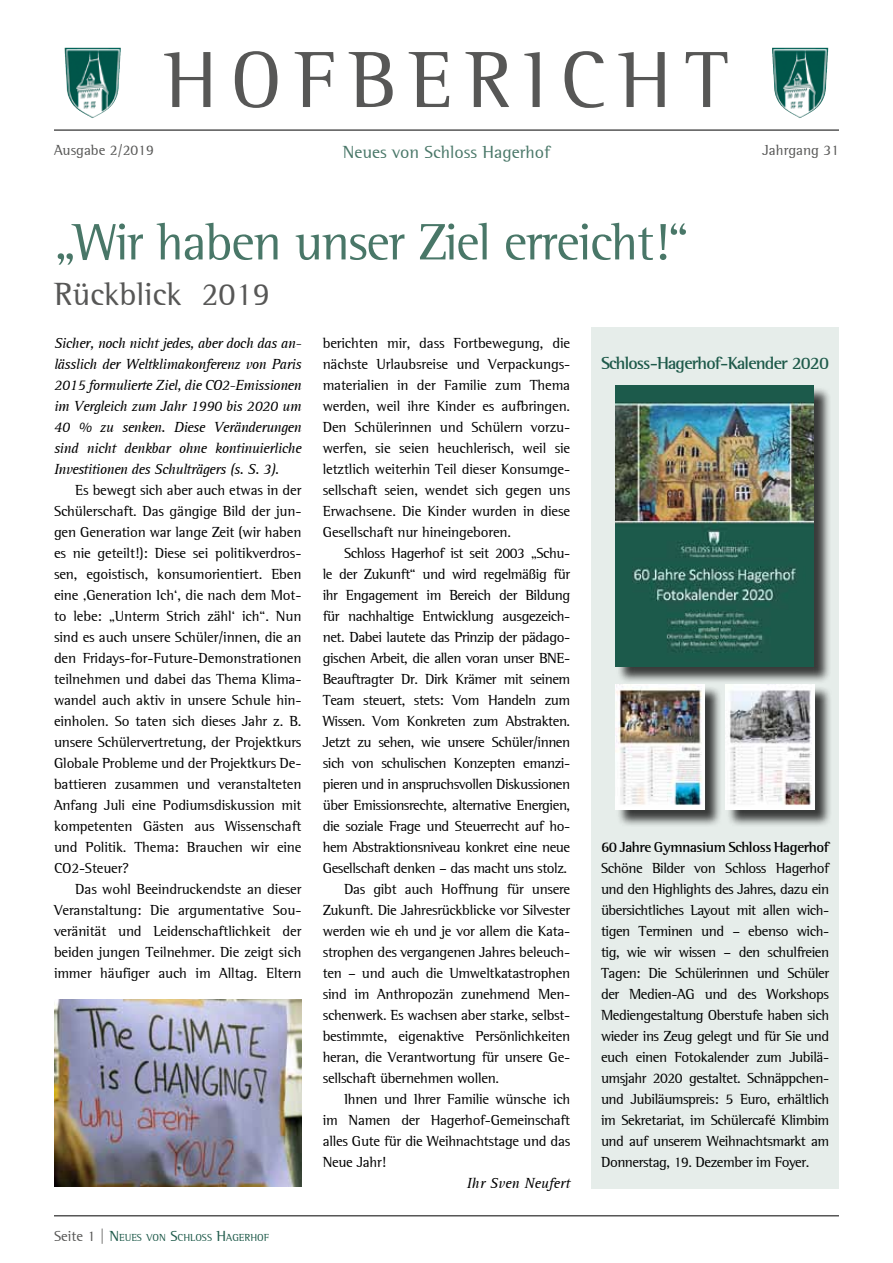
<style>
.page{position:relative;width:893px;height:1263px;background:#fff}
.page>*{position:absolute;margin:0;border:0;box-sizing:border-box;transform-origin:0 0}
.t1{font:81.6px "AT Rotis Semi Serif";letter-spacing:.16em;color:#575756}
.t2{font:52.5px "AT Rotis Semi Serif";letter-spacing:-.025em;color:#497768}
.t3{font:33px "AT Rotis Semi Serif";color:#575756}
.t4{font:700 18px "AT Rotis Semi Serif";letter-spacing:-.05em;color:#1e5a4a}
.t5{font:18px "AT Rotis Semi Serif";color:#497768}
.t6{font:15px/21px "AT Rotis Semi Serif";letter-spacing:-.03em;color:#000;text-align:justify}
.t7{font:italic 15px/21px "AT Rotis Serif";letter-spacing:-.035em;color:#000;text-align:justify}
.t8{font:700 15px "AT Rotis Semi Serif";letter-spacing:-.03em;color:#000}
.t9{font:15px "AT Rotis Semi Serif";color:#575756}
.t10{font:italic 15px "AT Rotis Serif";color:#000}
.t11{font:10.5px "AT Rotis Semi Serif";color:#1e5a4a}
.s1{font-size:15px;color:#575756}
.s2{font-size:15px}
</style>
<div class="page">
<img style="left:65px;top:48px;width:56px;height:70px">
<img style="left:772px;top:48px;width:56px;height:70px">
<hr style="left:54px;top:130px;width:785px;height:1px;background:#000">
<hr style="left:54px;top:1215px;width:785px;height:1px;background:#000">
<div style="left:591px;top:327px;width:248px;height:861px;background:#e6edea"></div>
<div style="left:616px;top:386px;width:215px;height:297px;background:#000;opacity:.75"></div>
<img style="left:615px;top:386px;width:199px;height:280px">
<div style="left:616px;top:685px;width:106px;height:142px;background:#000;opacity:.75"></div>
<img style="left:616px;top:684px;width:89px;height:126px">
<div style="left:726px;top:685px;width:106px;height:142px;background:#000;opacity:.75"></div>
<img style="left:726px;top:684px;width:89px;height:126px">
<img style="left:54px;top:999px;width:247px;height:188px">
<h1 class="t1" style="left:164px;top:32px;width:566px">HOFBERICHT</h1>
<p class="t9" style="left:54px;top:141px;width:101px">Ausgabe 2/2019</p>
<p class="t5" style="left:343px;top:141px;width:209px">Neues von Schloss Hagerhof</p>
<p class="t9" style="left:762px;top:141px;width:78px">Jahrgang 31</p>
<h2 class="t2" style="left:54px;top:211px;width:637px">„Wir haben unser Ziel erreicht!“</h2>
<h3 class="t3" style="left:54px;top:275px;width:217px">Rückblick 2019</h3>
<p class="t7" style="left:54px;top:333px;width:249px">Sicher, noch nicht jedes, aber doch das an&shy;lässlich der Weltklimakonferenz von Paris 2015 formulierte Ziel, die CO2-Emissionen im Vergleich zum Jahr 1990 bis 2020 um 40 % zu senken. Diese Veränderungen sind nicht denkbar ohne kontinuierliche Investitionen des Schulträgers (s. S. 3).</p>
<p class="t6" style="left:54px;top:479px;width:249px;text-indent:21px">Es bewegt sich aber auch etwas in der Schülerschaft. Das gängige Bild der jun&shy;gen Generation war lange Zeit (wir haben es nie geteilt!): Diese sei politikverdros&shy;sen, egoistisch, konsumorientiert. Eben eine ‚Generation Ich‘, die nach dem Mot&shy;to lebe: „Unterm Strich zähl‘ ich“. Nun sind es auch unsere Schüler/innen, die an den Fridays-for-Future-Demonstrationen teilnehmen und dabei das Thema Klima&shy;wandel auch aktiv in unsere Schule hin&shy;einholen. So taten sich dieses Jahr z. B. unsere Schülervertretung, der Projektkurs Globale Probleme und der Projektkurs De&shy;battieren zusammen und veranstalteten Anfang Juli eine Podiumsdiskussion mit kompetenten Gästen aus Wissenschaft und Politik. Thema: Brauchen wir eine CO2-Steuer?</p>
<p class="t6" style="left:54px;top:878px;width:249px;text-indent:21px">Das wohl Beeindruckendste an dieser Veranstaltung: Die argumentative Sou&shy;veränität und Leidenschaftlichkeit der beiden jungen Teilnehmer. Die zeigt sich immer häufiger auch im Alltag. Eltern</p>
<p class="t6" style="left:323px;top:332px;width:249px">berichten mir, dass Fortbewegung, die nächste Urlaubsreise und Verpackungs&shy;materialien in der Familie zum Thema werden, weil ihre Kinder es aufbringen.<br>Den Schülerinnen und Schülern vorzu&shy;werfen, sie seien heuchlerisch, weil sie letztlich weiterhin Teil dieser Konsumge&shy;sellschaft seien, wendet sich gegen uns Erwachsene. Die Kinder wurden in diese Gesellschaft nur hineingeboren.</p>
<p class="t6" style="left:344px;top:542px;width:228px">Schloss Hagerhof ist seit 2003 „Schu-</p>
<p class="t6" style="left:323px;top:563px;width:249px">le der Zukunft“ und wird regelmäßig für</p>
<p class="t6" style="left:323px;top:584px;width:249px">ihr Engagement im Bereich der Bildung</p>
<p class="t6" style="left:323px;top:605px;width:249px">für nachhaltige Entwicklung ausgezeich-</p>
<p class="t6" style="left:323px;top:626px;width:249px">net. Dabei lautete das Prinzip der pädago-</p>
<p class="t6" style="left:323px;top:647px;width:249px">gischen Arbeit, die allen voran unser BNE-</p>
<p class="t6" style="left:323px;top:668px;width:249px">Beauftragter Dr. Dirk Krämer mit seinem</p>
<p class="t6" style="left:323px;top:689px;width:249px">Team steuert, stets: Vom Handeln zum</p>
<p class="t6" style="left:323px;top:710px;width:249px">Wissen. Vom Konkreten zum Abstrakten.</p>
<p class="t6" style="left:323px;top:731px;width:249px">Jetzt zu sehen, wie unsere Schüler/innen</p>
<p class="t6" style="left:323px;top:752px;width:249px">sich von schulischen Konzepten emanzi-</p>
<p class="t6" style="left:323px;top:773px;width:249px">pieren und in anspruchsvollen Diskussionen</p>
<p class="t6" style="left:323px;top:794px;width:249px">über Emissionsrechte, alternative Energien,</p>
<p class="t6" style="left:323px;top:815px;width:249px">die soziale Frage und Steuerrecht auf ho-</p>
<p class="t6" style="left:323px;top:836px;width:249px">hem Abstraktionsniveau konkret eine neue</p>
<p class="t6" style="left:323px;top:857px;width:246px">Gesellschaft denken – das macht uns stolz.</p>
<p class="t6" style="left:344px;top:878px;width:228px">Das gibt auch Hoffnung für unsere</p>
<p class="t6" style="left:323px;top:899px;width:249px">Zukunft. Die Jahresrückblicke vor Silvester</p>
<p class="t6" style="left:323px;top:920px;width:249px">werden wie eh und je vor allem die Kata-</p>
<p class="t6" style="left:323px;top:941px;width:249px">strophen des vergangenen Jahres beleuch-</p>
<p class="t6" style="left:323px;top:962px;width:249px">ten – und auch die Umweltkatastrophen</p>
<p class="t6" style="left:323px;top:983px;width:249px">sind im Anthropozän zunehmend Men-</p>
<p class="t6" style="left:323px;top:1004px;width:249px">schenwerk. Es wachsen aber starke, selbst-</p>
<p class="t6" style="left:323px;top:1025px;width:249px">bestimmte, eigenaktive Persönlichkeiten</p>
<p class="t6" style="left:323px;top:1046px;width:249px">heran, die Verantwortung für unsere Ge-</p>
<p class="t6" style="left:323px;top:1067px;width:178px">sellschaft übernehmen wollen.</p>
<p class="t6" style="left:344px;top:1088px;width:228px">Ihnen und Ihrer Familie wünsche ich</p>
<p class="t6" style="left:323px;top:1109px;width:249px">im Namen der Hagerhof-Gemeinschaft</p>
<p class="t6" style="left:323px;top:1130px;width:249px">alles Gute für die Weihnachtstage und das</p>
<p class="t6" style="left:323px;top:1151px;width:65px">Neue Jahr!</p>
<p class="t10" style="left:467px;top:1175px;width:105px">Ihr Sven Neufert</p>
<p class="t4" style="left:601px;top:352px;width:230px">Schloss-Hagerhof-Kalender 2020</p>
<p class="t8" style="left:601px;top:838px;width:230px">60 Jahre Gymnasium Schloss Hagerhof</p>
<p class="t6" style="left:601px;top:857px;width:230px">Schöne Bilder von Schloss Hagerhof und den Highlights des Jahres, dazu ein übersichtliches Layout mit allen wich&shy;tigen Terminen und – ebenso wich&shy;tig, wie wir wissen – den schulfreien Tagen: Die Schülerinnen und Schüler der Medien-AG und des Workshops Mediengestaltung Oberstufe haben sich wieder ins Zeug gelegt und für Sie und euch einen Fotokalender zum Jubilä&shy;umsjahr 2020 gestaltet. Schnäppchen&shy;und Jubiläumspreis: 5 Euro, erhältlich im Sekretariat, im Schülercafé Klimbim und auf unserem Weihnachtsmarkt am Donnerstag, 19. Dezember im Foyer.</p>
<p class="t11" style="left:54px;top:1231px;width:217px"><span class="s1">Seite 1 |</span> <span class="s2">N</span>EUES VON <span class="s2">S</span>CHLOSS <span class="s2">H</span>AGERHOF</p>
</div>
